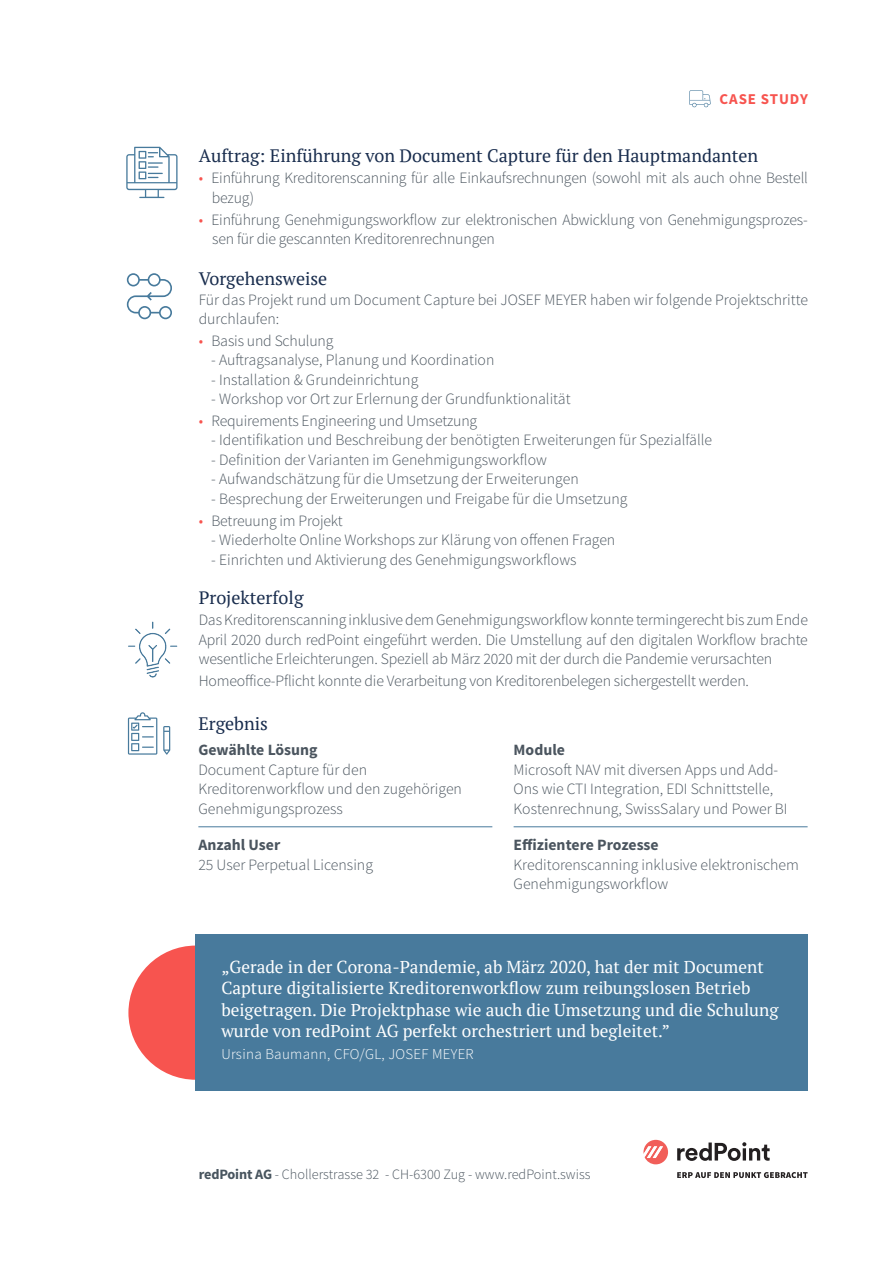
<style>
.page{position:relative;width:893px;height:1263px;background:#fff}
.page>*{position:absolute;margin:0;border:0;box-sizing:border-box;transform-origin:0 0}
.t1{font:18px "PT Serif";color:#182c4d}
.t2{font:17.25px/21.1px "PT Serif";color:#fff}
.Absatzformat_3{font:300 15.75px/19.5px "Source Sans Pro";letter-spacing:-.01em;color:#4b555f}
.TEXT_00{font:300 15.75px "Source Sans Pro";color:#4b555f}
.t3{font:700 15.75px "Source Sans Pro";color:#4b555f}
.t4{font:300 15px "Source Sans Pro";letter-spacing:.02em;color:#fff}
.t5{font:700 15px "Source Sans Pro";letter-spacing:.06em;color:#f7544f}
.t6{font:300 14.25px "Source Sans Pro";color:#4b555f}
.s1{color:#f7544f}
.s2{font-weight:700}
.s3{font-weight:700;color:#47545e}
</style>
<div class="page">
<div style="left:128px;top:945px;width:135px;height:135px;background:#f7544f;border-radius:50%"></div>
<svg style="left:643px;top:1140px;width:25px;height:24px"></svg>
<svg style="left:677px;top:1142px;width:93px;height:19px"></svg>
<svg style="left:677px;top:1172px;width:131px;height:6px"></svg>
<svg style="left:126px;top:147px;width:52px;height:51px"></svg>
<svg style="left:127px;top:273px;width:45px;height:46px"></svg>
<svg style="left:128px;top:712px;width:29px;height:43px"></svg>
<svg style="left:163px;top:726px;width:7px;height:29px"></svg>
<div style="left:196px;top:934px;width:612px;height:157px;background:#487a9c"></div>
<svg style="left:689px;top:90px;width:22px;height:17px"></svg>
<img style="left:128px;top:621px;width:50px;height:57px">
<hr style="left:198px;top:826px;width:294px;height:1px;background:#487a9c">
<hr style="left:514px;top:826px;width:294px;height:1px;background:#487a9c">
<p class="t5" style="left:720px;top:89px;width:90px">CASE STUDY</p>
<p class="t1" style="left:199px;top:144px;width:561px">Auftrag: Einführung von Document Capture für den Hauptmandanten</p>
<p class="Absatzformat_3" style="left:212px;top:169px;width:598px;text-indent:-13px"><span class="s1">•</span> Einführung Kreditorenscanning für alle Einkaufsrechnungen (sowohl mit als auch ohne Bestell bezug)</p>
<p class="Absatzformat_3" style="left:212px;top:210px;width:597px;text-indent:-13px"><span class="s1">•</span> Einführung Genehmigungsworkflow zur elektronischen Abwicklung von Genehmigungsprozes&shy;sen für die gescannten Kreditorenrechnungen</p>
<p class="t1" style="left:199px;top:267px;width:130px">Vorgehensweise</p>
<p class="Absatzformat_3" style="left:199px;top:290px;width:611px">Für das Projekt rund um Document Capture bei JOSEF MEYER haben wir folgende Projektschritte durchlaufen:</p>
<p class="Absatzformat_3" style="left:199px;top:331px;width:136px"><span class="s1">•</span> Basis und Schulung</p>
<p class="TEXT_00" style="left:211px;top:351px;width:285px">- Auftragsanalyse, Planung und Koordination</p>
<p class="TEXT_00" style="left:211px;top:370px;width:209px">- Installation &amp; Grundeinrichtung</p>
<p class="TEXT_00" style="left:211px;top:390px;width:361px">- Workshop vor Ort zur Erlernung der Grundfunktionalität</p>
<p class="Absatzformat_3" style="left:199px;top:411px;width:280px"><span class="s1">•</span> Requirements Engineering und Umsetzung</p>
<p class="TEXT_00" style="left:211px;top:431px;width:502px">- Identifikation und Beschreibung der benötigten Erweiterungen für Spezialfälle</p>
<p class="TEXT_00" style="left:211px;top:450px;width:337px">- Definition der Varianten im Genehmigungsworkflow</p>
<p class="TEXT_00" style="left:211px;top:470px;width:369px">- Aufwandschätzung für die Umsetzung der Erweiterungen</p>
<p class="TEXT_00" style="left:211px;top:489px;width:418px">- Besprechung der Erweiterungen und Freigabe für die Umsetzung</p>
<p class="Absatzformat_3" style="left:199px;top:511px;width:146px"><span class="s1">•</span> Betreuung im Projekt</p>
<p class="TEXT_00" style="left:211px;top:530px;width:406px">- Wiederholte Online Workshops zur Klärung von offenen Fragen</p>
<p class="TEXT_00" style="left:211px;top:550px;width:367px">- Einrichten und Aktivierung des Genehmigungsworkflows</p>
<p class="t1" style="left:199px;top:586px;width:106px">Projekterfolg</p>
<p class="Absatzformat_3" style="left:199px;top:610px;width:611px;text-align:justify">Das Kreditorenscanning inklusive dem Genehmigungsworkflow konnte termingerecht bis zum Ende April 2020 durch redPoint eingeführt werden. Die Umstellung auf den digitalen Workflow brachte wesentliche Erleichterungen. Speziell ab März 2020 mit der durch die Pandemie verursachten</p>
<p class="Absatzformat_3" style="left:199px;top:671px;width:552px">Homeoffice-Pflicht konnte die Verarbeitung von Kreditorenbelegen sichergestellt werden.</p>
<p class="t1" style="left:198px;top:711px;width:71px">Ergebnis</p>
<p class="t3" style="left:198px;top:740px;width:121px">Gewählte Lösung</p>
<p class="Absatzformat_3" style="left:198px;top:760px;width:265px">Document Capture für den<br>Kreditorenworkflow und den zugehörigen<br>Genehmigungsprozess</p>
<p class="t3" style="left:198px;top:835px;width:83px">Anzahl User</p>
<p class="Absatzformat_3" style="left:198px;top:855px;width:176px">25 User Perpetual Licensing</p>
<p class="t3" style="left:514px;top:740px;width:53px">Module</p>
<p class="Absatzformat_3" style="left:514px;top:760px;width:275px">Microsoft NAV mit diversen Apps und Add-<br>Ons wie CTI Integration, EDI Schnittstelle,<br>Kostenrechnung, SwissSalary und Power BI</p>
<p class="Absatzformat_3" style="left:514px;top:835px;width:287px"><span class="s2">Effizientere Prozesse<br></span>Kreditorenscanning inklusive elektronischem<br>Genehmigungsworkflow</p>
<p class="t2" style="left:221px;top:956px;width:559px">„Gerade in der Corona-Pandemie, ab März 2020, hat der mit Document Capture digitalisierte Kreditorenworkflow zum reibungslosen Betrieb beigetragen. Die Projektphase wie auch die Umsetzung und die Schulung wurde von redPoint AG perfekt orchestriert und begleitet.”</p>
<p class="t4" style="left:221px;top:1045px;width:254px">Ursina Baumann, CFO/GL, JOSEF MEYER</p>
<p class="t6" style="left:199px;top:1166px;width:393px"><span class="s3">redPoint AG</span> - Chollerstrasse 32 - CH-6300 Zug - www.redPoint.swiss</p>
</div>
